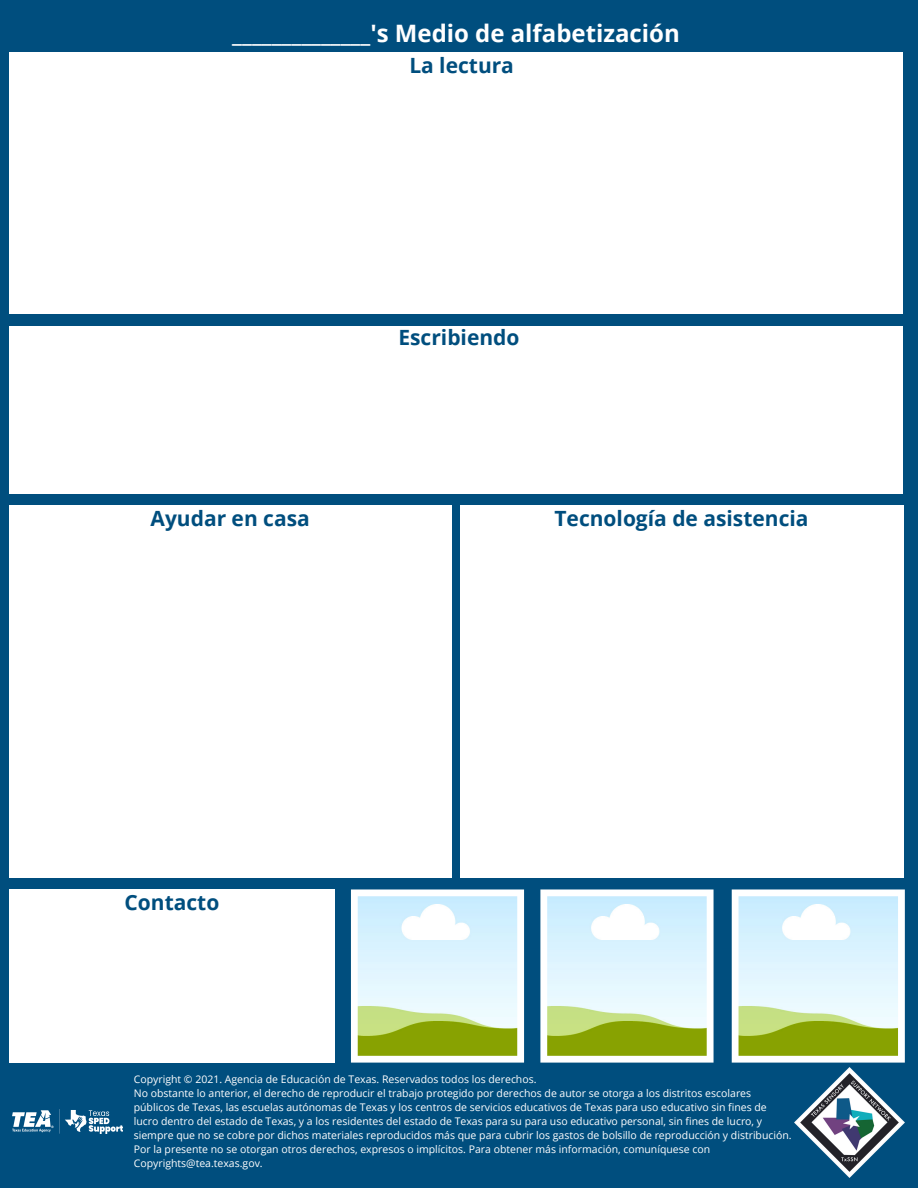
<style>
.page{position:relative;width:918px;height:1188px;background:#004e7e}
.page>*{position:absolute;margin:0;border:0;box-sizing:border-box;transform-origin:0 0}
.t1{font:700 24px "Open Sans";color:#fff}
.t2{font:700 21px "Open Sans";color:#004e7e}
.t3{font:10.5px/14px "Open Sans";color:#fff}
</style>
<div class="page">
<div style="left:460px;top:505px;width:443px;height:373px;background:#fff"></div>
<img style="left:794px;top:1067px;width:111px;height:110px">
<img style="left:12px;top:1110px;width:111px;height:23px">
<svg style="left:732px;top:889px;width:173px;height:174px;background:#d4e7cf"></svg>
<div style="left:9px;top:53px;width:894px;height:261px;background:#fff"></div>
<div style="left:9px;top:505px;width:442px;height:373px;background:#fff"></div>
<div style="left:9px;top:889px;width:325px;height:174px;background:#fff"></div>
<div style="left:9px;top:326px;width:894px;height:168px;background:#fff"></div>
<svg style="left:540px;top:889px;width:174px;height:174px;background:#d3e6cf"></svg>
<svg style="left:351px;top:889px;width:173px;height:174px;background:#d4e7cf"></svg>
<h2 class="t1" style="left:232px;top:16px;width:449px">______________'s Medio de alfabetización</h2>
<h3 class="t2" style="left:409px;top:51px;width:106px">La lectura</h3>
<h3 class="t2" style="left:151px;top:503px;width:161px">Ayudar en casa</h3>
<h3 class="t2" style="left:398px;top:323px;width:123px">Escribiendo</h3>
<h3 class="t2" style="left:554px;top:503px;width:256px">Tecnología de asistencia</h3>
<h3 class="t2" style="left:125px;top:887px;width:96px">Contacto</h3>
<p class="t3" style="left:134px;top:1072px;width:659px">Copyright © 2021. Agencia de Educación de Texas. Reservados todos los derechos.<br>No obstante lo anterior, el derecho de reproducir el trabajo protegido por derechos de autor se otorga a los distritos escolares públicos de Texas, las escuelas autónomas de Texas y los centros de servicios educativos de Texas para uso educativo sin fines de lucro dentro del estado de Texas, y a los residentes del estado de Texas para su para uso educativo personal, sin fines de lucro, y siempre que no se cobre por dichos materiales reproducidos más que para cubrir los gastos de bolsillo de reproducción y distribución.<br>Por la presente no se otorgan otros derechos, expresos o implícitos. Para obtener más información, comuníquese con Copyrights@tea.texas.gov.</p>
</div>
